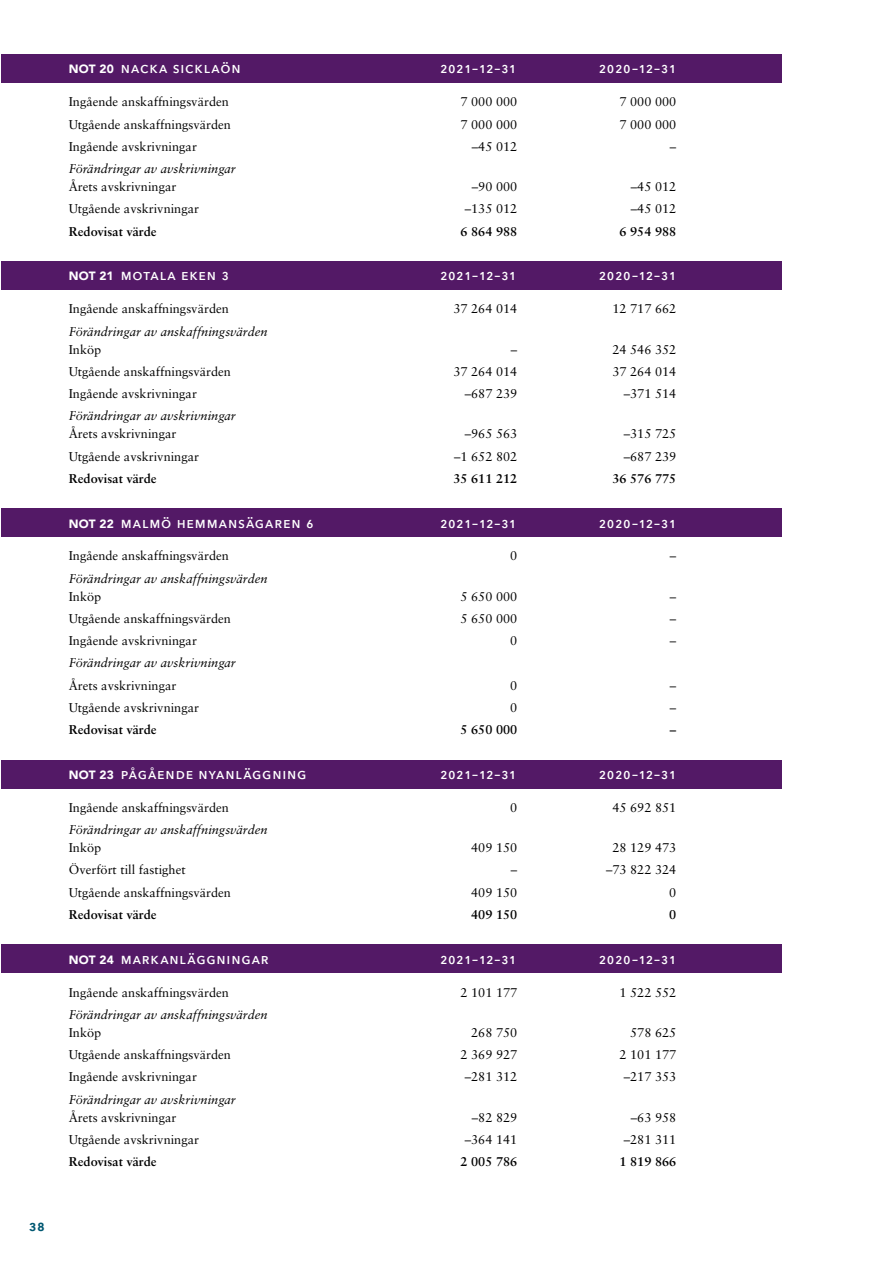
<style>
.page{position:relative;width:893px;height:1263px;background:#fff}
.page>*{position:absolute;margin:0;border:0;box-sizing:border-box;transform-origin:0 0}
.t1{font:500 15px "Avenir Next";letter-spacing:.04em;color:#fff}
.t2{font:500 15px "Avenir Next";letter-spacing:.07em;color:#fff}
.t3{font:600 15px "Avenir Next";color:#005872}
.t4{font:12.75px "Sabon LT Std";color:#000}
.t5{font:italic 12.75px "Sabon LT Std";color:#000}
.t6{font:700 12.75px "Sabon LT Std";color:#000}
.s1{font-family:"Avenir";font-weight:900;font-size:12px}
</style>
<div class="page">
<div style="left:1px;top:54px;width:780px;height:29px;background:#531966"></div>
<div style="left:1px;top:261px;width:780px;height:29px;background:#531966"></div>
<div style="left:1px;top:508px;width:780px;height:29px;background:#531966"></div>
<div style="left:1px;top:760px;width:780px;height:29px;background:#531966"></div>
<div style="left:1px;top:944px;width:780px;height:29px;background:#531966"></div>
<p class="t3" style="left:29px;top:1213px;width:18px">38</p>
<p class="t1" style="left:69px;top:55px;width:173px"><span class="s1">NOT 20</span> nacka sicklaön</p>
<p class="t1" style="left:440px;top:55px;width:78px">2021–12–31</p>
<p class="t1" style="left:599px;top:55px;width:79px">2020–12–31</p>
<p class="t4" style="left:69px;top:94px;width:162px">Ingående anskaffningsvärden</p>
<p class="t4" style="left:461px;top:94px;width:58px">7 000 000</p>
<p class="t4" style="left:620px;top:94px;width:58px">7 000 000</p>
<p class="t4" style="left:69px;top:117px;width:164px">Utgående anskaffningsvärden</p>
<p class="t4" style="left:461px;top:117px;width:58px">7 000 000</p>
<p class="t4" style="left:620px;top:117px;width:58px">7 000 000</p>
<p class="t4" style="left:69px;top:139px;width:130px">Ingående avskrivningar</p>
<p class="t4" style="left:472px;top:139px;width:47px">–45 012</p>
<p class="t4" style="left:670px;top:139px;width:8px">–</p>
<p class="t5" style="left:69px;top:161px;width:169px">Förändringar av avskrivningar</p>
<p class="t4" style="left:69px;top:179px;width:109px">Årets avskrivningar</p>
<p class="t4" style="left:472px;top:179px;width:47px">–90 000</p>
<p class="t4" style="left:631px;top:179px;width:47px">–45 012</p>
<p class="t4" style="left:69px;top:201px;width:132px">Utgående avskrivningar</p>
<p class="t4" style="left:465px;top:201px;width:54px">–135 012</p>
<p class="t4" style="left:631px;top:201px;width:47px">–45 012</p>
<p class="t6" style="left:69px;top:223px;width:89px">Redovisat värde</p>
<p class="t6" style="left:461px;top:223px;width:58px">6 864 988</p>
<p class="t6" style="left:620px;top:223px;width:58px">6 954 988</p>
<p class="t1" style="left:69px;top:262px;width:162px"><span class="s1">NOT 21</span> motala eken 3</p>
<p class="t1" style="left:440px;top:262px;width:78px">2021–12–31</p>
<p class="t1" style="left:599px;top:262px;width:79px">2020–12–31</p>
<p class="t4" style="left:69px;top:301px;width:162px">Ingående anskaffningsvärden</p>
<p class="t4" style="left:453px;top:301px;width:65px">37 264 014</p>
<p class="t4" style="left:612px;top:301px;width:65px">12 717 662</p>
<p class="t5" style="left:69px;top:324px;width:200px">Förändringar av anskaffningsvärden</p>
<p class="t4" style="left:69px;top:341px;width:34px">Inköp</p>
<p class="t4" style="left:511px;top:341px;width:8px">–</p>
<p class="t4" style="left:612px;top:341px;width:65px">24 546 352</p>
<p class="t4" style="left:69px;top:364px;width:164px">Utgående anskaffningsvärden</p>
<p class="t4" style="left:453px;top:364px;width:65px">37 264 014</p>
<p class="t4" style="left:612px;top:364px;width:65px">37 264 014</p>
<p class="t4" style="left:69px;top:386px;width:130px">Ingående avskrivningar</p>
<p class="t4" style="left:465px;top:386px;width:54px">–687 239</p>
<p class="t4" style="left:624px;top:386px;width:54px">–371 514</p>
<p class="t5" style="left:69px;top:408px;width:169px">Förändringar av avskrivningar</p>
<p class="t4" style="left:69px;top:426px;width:109px">Årets avskrivningar</p>
<p class="t4" style="left:465px;top:426px;width:54px">–965 563</p>
<p class="t4" style="left:624px;top:426px;width:54px">–315 725</p>
<p class="t4" style="left:69px;top:448px;width:132px">Utgående avskrivningar</p>
<p class="t4" style="left:454px;top:448px;width:65px">–1 652 802</p>
<p class="t4" style="left:624px;top:448px;width:54px">–687 239</p>
<p class="t6" style="left:69px;top:470px;width:89px">Redovisat värde</p>
<p class="t6" style="left:453px;top:470px;width:65px">35 611 212</p>
<p class="t6" style="left:612px;top:470px;width:65px">36 576 775</p>
<p class="t1" style="left:69px;top:510px;width:246px"><span class="s1">NOT 22</span> malmö hemmansägaren 6</p>
<p class="t1" style="left:440px;top:510px;width:78px">2021–12–31</p>
<p class="t1" style="left:599px;top:510px;width:79px">2020–12–31</p>
<p class="t4" style="left:69px;top:548px;width:162px">Ingående anskaffningsvärden</p>
<p class="t4" style="left:510px;top:548px;width:9px">0</p>
<p class="t4" style="left:670px;top:548px;width:8px">–</p>
<p class="t5" style="left:69px;top:571px;width:200px">Förändringar av anskaffningsvärden</p>
<p class="t4" style="left:69px;top:589px;width:34px">Inköp</p>
<p class="t4" style="left:461px;top:589px;width:58px">5 650 000</p>
<p class="t4" style="left:670px;top:589px;width:8px">–</p>
<p class="t4" style="left:69px;top:611px;width:164px">Utgående anskaffningsvärden</p>
<p class="t4" style="left:461px;top:611px;width:58px">5 650 000</p>
<p class="t4" style="left:670px;top:611px;width:8px">–</p>
<p class="t4" style="left:69px;top:633px;width:130px">Ingående avskrivningar</p>
<p class="t4" style="left:510px;top:633px;width:9px">0</p>
<p class="t4" style="left:670px;top:633px;width:8px">–</p>
<p class="t5" style="left:69px;top:656px;width:169px">Förändringar av avskrivningar</p>
<p class="t4" style="left:69px;top:678px;width:109px">Årets avskrivningar</p>
<p class="t4" style="left:510px;top:678px;width:9px">0</p>
<p class="t4" style="left:670px;top:678px;width:8px">–</p>
<p class="t4" style="left:69px;top:700px;width:132px">Utgående avskrivningar</p>
<p class="t4" style="left:510px;top:700px;width:9px">0</p>
<p class="t4" style="left:670px;top:700px;width:8px">–</p>
<p class="t6" style="left:69px;top:722px;width:89px">Redovisat värde</p>
<p class="t6" style="left:461px;top:722px;width:58px">5 650 000</p>
<p class="t6" style="left:670px;top:722px;width:8px">–</p>
<p class="t1" style="left:69px;top:761px;width:239px"><span class="s1">NOT 23</span> pågående nyanläggning</p>
<p class="t1" style="left:440px;top:761px;width:78px">2021–12–31</p>
<p class="t1" style="left:599px;top:761px;width:79px">2020–12–31</p>
<p class="t4" style="left:69px;top:800px;width:162px">Ingående anskaffningsvärden</p>
<p class="t4" style="left:510px;top:800px;width:9px">0</p>
<p class="t4" style="left:612px;top:800px;width:65px">45 692 851</p>
<p class="t5" style="left:69px;top:822px;width:200px">Förändringar av anskaffningsvärden</p>
<p class="t4" style="left:69px;top:840px;width:34px">Inköp</p>
<p class="t4" style="left:471px;top:840px;width:48px">409 150</p>
<p class="t4" style="left:612px;top:840px;width:65px">28 129 473</p>
<p class="t4" style="left:69px;top:862px;width:118px">Överfört till fastighet</p>
<p class="t4" style="left:511px;top:862px;width:8px">–</p>
<p class="t4" style="left:606px;top:862px;width:72px">–73 822 324</p>
<p class="t4" style="left:69px;top:885px;width:164px">Utgående anskaffningsvärden</p>
<p class="t4" style="left:471px;top:885px;width:48px">409 150</p>
<p class="t4" style="left:669px;top:885px;width:9px">0</p>
<p class="t6" style="left:69px;top:906px;width:89px">Redovisat värde</p>
<p class="t6" style="left:471px;top:906px;width:48px">409 150</p>
<p class="t6" style="left:669px;top:906px;width:9px">0</p>
<p class="t2" style="left:69px;top:946px;width:202px"><span class="s1">NOT 24</span> markanläggningar</p>
<p class="t1" style="left:440px;top:946px;width:78px">2021–12–31</p>
<p class="t1" style="left:599px;top:946px;width:79px">2020–12–31</p>
<p class="t4" style="left:69px;top:984px;width:162px">Ingående anskaffningsvärden</p>
<p class="t4" style="left:461px;top:984px;width:58px">2 101 177</p>
<p class="t4" style="left:620px;top:984px;width:58px">1 522 552</p>
<p class="t5" style="left:69px;top:1007px;width:200px">Förändringar av anskaffningsvärden</p>
<p class="t4" style="left:69px;top:1025px;width:34px">Inköp</p>
<p class="t4" style="left:471px;top:1025px;width:48px">268 750</p>
<p class="t4" style="left:630px;top:1025px;width:48px">578 625</p>
<p class="t4" style="left:69px;top:1047px;width:164px">Utgående anskaffningsvärden</p>
<p class="t4" style="left:461px;top:1047px;width:58px">2 369 927</p>
<p class="t4" style="left:620px;top:1047px;width:58px">2 101 177</p>
<p class="t4" style="left:69px;top:1069px;width:130px">Ingående avskrivningar</p>
<p class="t4" style="left:465px;top:1069px;width:54px">–281 312</p>
<p class="t4" style="left:624px;top:1069px;width:54px">–217 353</p>
<p class="t5" style="left:69px;top:1092px;width:169px">Förändringar av avskrivningar</p>
<p class="t4" style="left:69px;top:1109px;width:109px">Årets avskrivningar</p>
<p class="t4" style="left:472px;top:1109px;width:47px">–82 829</p>
<p class="t4" style="left:631px;top:1109px;width:47px">–63 958</p>
<p class="t4" style="left:69px;top:1132px;width:132px">Utgående avskrivningar</p>
<p class="t4" style="left:465px;top:1132px;width:54px">–364 141</p>
<p class="t4" style="left:624px;top:1132px;width:54px">–281 311</p>
<p class="t6" style="left:69px;top:1154px;width:89px">Redovisat värde</p>
<p class="t6" style="left:461px;top:1154px;width:58px">2 005 786</p>
<p class="t6" style="left:620px;top:1154px;width:58px">1 819 866</p>
</div>
